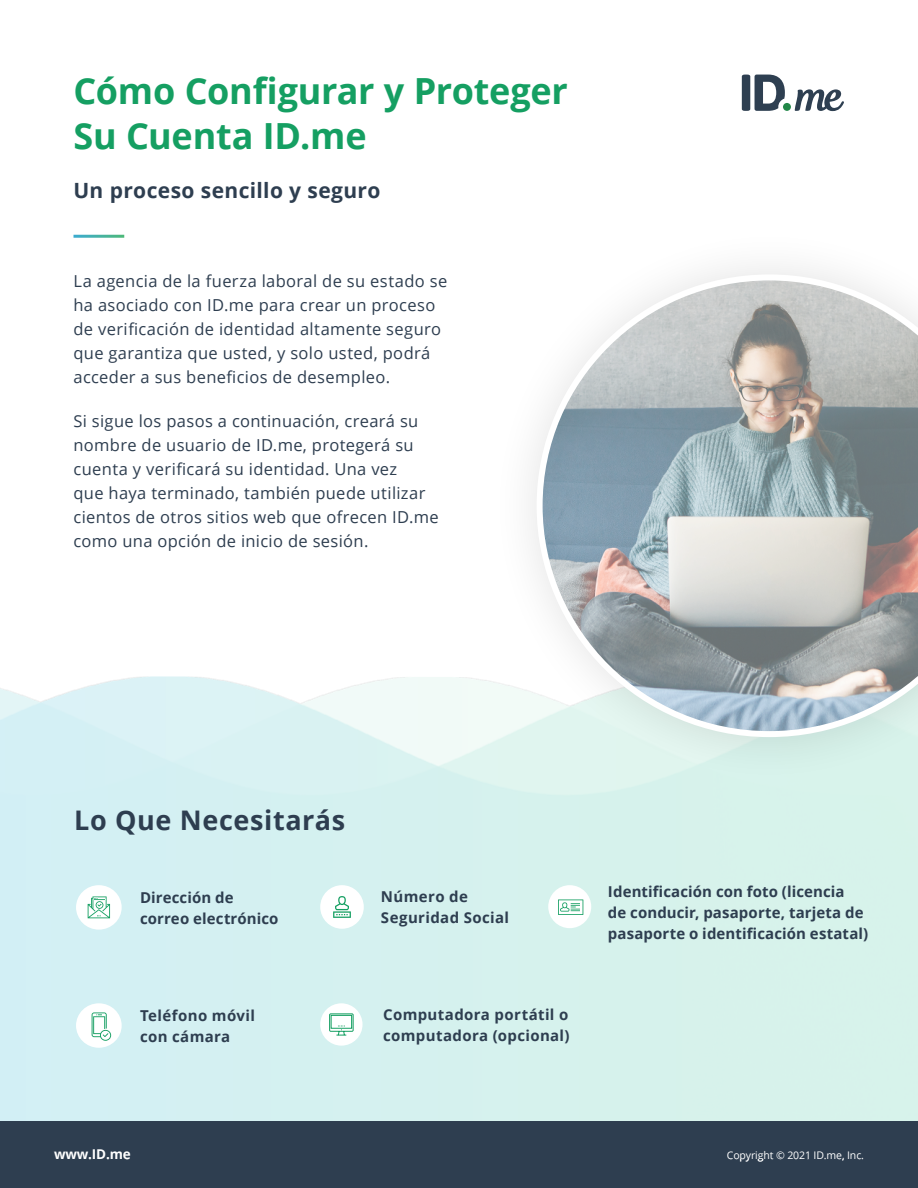
<style>
.page{position:relative;width:918px;height:1188px;background:#fff}
.page>*{position:absolute;margin:0;border:0;box-sizing:border-box;transform-origin:0 0}
.t1{font:700 36px/45px "Open Sans";letter-spacing:-.005em;color:#159f62}
.t2{font:700 27px "Open Sans";letter-spacing:.02em;color:#2e3e50}
.t3{font:700 21px "Open Sans";letter-spacing:.02em;color:#2e3e50}
.t4{font:16.5px/24px "Open Sans";letter-spacing:.02em;color:#2e3e50}
.t5{font:700 15px/21px "Open Sans";letter-spacing:.015em;color:#2e3e50}
.t6{font:700 13.5px "Open Sans";letter-spacing:-.01em;color:#fff}
.t7{font:10.5px "Open Sans";letter-spacing:-.01em;color:#fff}
</style>
<div class="page">
<div style="left:0;top:1121px;width:918px;height:67px;background:#2e3e50"></div>
<svg style="left:742px;top:75px;width:43px;height:36px"></svg>
<div style="left:783px;top:103px;width:8px;height:8px;background:#228748;border-radius:50%"></div>
<svg style="left:795px;top:89px;width:49px;height:22px"></svg>
<div style="left:489px;top:227px;width:429px;height:558px;background:#000;opacity:.12"></div>
<svg style="left:537px;top:274px;width:381px;height:463px"></svg>
<svg style="left:92px;top:1012px;width:19px;height:29px"></svg>
<svg style="left:88px;top:896px;width:22px;height:22px"></svg>
<svg style="left:329px;top:1013px;width:25px;height:23px"></svg>
<svg style="left:333px;top:896px;width:18px;height:22px"></svg>
<svg style="left:558px;top:899px;width:25px;height:16px"></svg>
<h1 class="t1" style="left:74px;top:67px;width:496px">Cómo Configurar y Proteger<br>Su Cuenta ID.me</h1>
<p class="t3" style="left:74px;top:176px;width:309px">Un proceso sencillo y seguro</p>
<p class="t4" style="left:74px;top:269px;width:375px">La agencia de la fuerza laboral de su estado se ha asociado con ID.me para crear un proceso de verificación de identidad altamente seguro que garantiza que usted, y solo usted, podrá acceder a sus beneficios de desempleo.</p>
<p class="t4" style="left:74px;top:409px;width:367px">Si sigue los pasos a continuación, creará su nombre de usuario de ID.me, protegerá su cuenta y verificará su identidad. Una vez<br>que haya terminado, también puede utilizar cientos de otros sitios web que ofrecen ID.me como una opción de inicio de sesión.</p>
<h2 class="t2" style="left:74px;top:802px;width:273px">Lo Que Necesitarás</h2>
<p class="t5" style="left:140px;top:886px;width:140px">Dirección de correo electrónico</p>
<p class="t5" style="left:140px;top:1004px;width:116px">Teléfono móvil con cámara</p>
<p class="t5" style="left:381px;top:886px;width:130px">Número de<br>Seguridad Social</p>
<p class="t5" style="left:608px;top:880px;width:262px">Identificación con foto (licencia<br>de conducir, pasaporte, tarjeta de pasaporte o identificación estatal)</p>
<p class="t5" style="left:383px;top:1003px;width:188px">Computadora portátil o computadora (opcional)</p>
<p class="t6" style="left:54px;top:1144px;width:78px">www.ID.me</p>
<p class="t7" style="left:727px;top:1148px;width:139px">Copyright © 2021 ID.me, Inc.</p>
<p class="t7" style="left:805px;top:1148px;width:8px">0</p>
</div>
